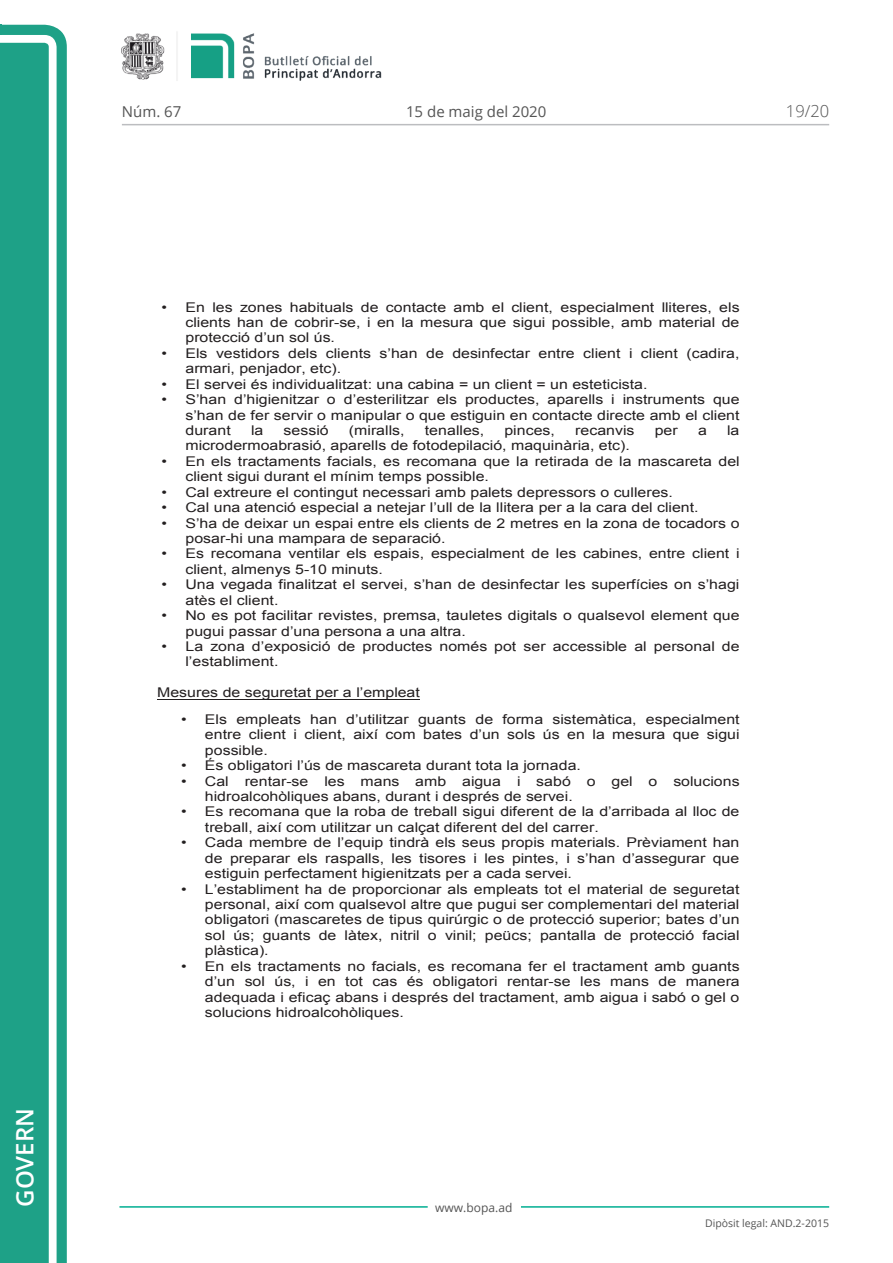
<style>
.page{position:relative;width:893px;height:1263px;background:#fff}
.page>*{position:absolute;margin:0;border:0;box-sizing:border-box;transform-origin:0 0}
.t1{font:600 24px "Open Sans";color:#fff}
.t2{font:300 16.5px "Open Sans";color:#545454}
.t3{font:15px "Open Sans";color:#545454}
.t4{font:13.35px/15.5px "Arial";color:#231f20;scale:1.19 1}
.t5{font:12px "Open Sans";color:#545454}
.t6{font:10.5px "Open Sans";color:#545454}
</style>
<div class="page">
<svg style="left:0;top:25px;width:67px;height:1238px;fill:#1ea187"></svg>
<div style="left:0;top:43px;width:49px;height:1220px;background:#1ea187"></div>
<img style="left:122px;top:32px;width:260px;height:49px">
<hr style="left:119px;top:1206px;width:309px;height:2px;background:#00ae91">
<hr style="left:521px;top:1206px;width:308px;height:2px;background:#00ae91">
<hr style="left:122px;top:124px;width:707px;height:1px;background:#bcbdc0">
<hr style="left:157px;top:699px;width:263px;height:1px;background:#231f20">
<h1 class="t1" style="left:8px;top:1207px;width:100px;rotate:-90deg">Govern</h1>
<p class="t3" style="left:122px;top:102px;width:61px">Núm. 67</p>
<p class="t3" style="left:406px;top:102px;width:142px">15 de maig del 2020</p>
<p class="t2" style="left:786px;top:100px;width:45px">19/20</p>
<p class="t4" style="left:185px;top:299px;width:467px;text-align:justify;text-indent:-24px">• En les zones habituals de contacte amb el client, especialment lliteres, els clients han de cobrir-se, i en la mesura que sigui possible, amb material de protecció d’un sol ús.</p>
<p class="t4" style="left:185px;top:346px;width:467px;text-indent:-24px">• Els vestidors dels clients s’han de desinfectar entre client i client (cadira, armari, penjador, etc).</p>
<p class="t4" style="left:162px;top:376px;width:410px">• El servei és individualitzat: una cabina = un client = un esteticista.</p>
<p class="t4" style="left:185px;top:392px;width:467px;text-align:justify;text-indent:-24px">• S’han d’higienitzar o d’esterilitzar els productes, aparells i instruments que s’han de fer servir o manipular o que estiguin en contacte directe amb el client durant</p>
<p class="t4" style="left:251px;top:423px;width:12px">la</p>
<p class="t4" style="left:284px;top:423px;width:39px">sessió</p>
<p class="t4" style="left:349px;top:423px;width:48px">(miralls,</p>
<p class="t4" style="left:425px;top:423px;width:51px">tenalles,</p>
<p class="t4" style="left:504px;top:423px;width:44px">pinces,</p>
<p class="t4" style="left:575px;top:423px;width:51px">recanvis</p>
<p class="t4" style="left:655px;top:423px;width:21px">per</p>
<p class="t4" style="left:698px;top:423px;width:9px">a</p>
<p class="t4" style="left:727px;top:423px;width:12px">la</p>
<p class="t4" style="left:185px;top:438px;width:375px">microdermoabrasió, aparells de fotodepilació, maquinària, etc).</p>
<p class="t4" style="left:185px;top:454px;width:467px;text-indent:-24px">• En els tractaments facials, es recomana que la retirada de la mascareta del client sigui durant el mínim temps possible.</p>
<p class="t4" style="left:162px;top:484px;width:431px">• Cal extreure el contingut necessari amb palets depressors o culleres.</p>
<p class="t4" style="left:162px;top:500px;width:453px">• Cal una atenció especial a netejar l’ull de la llitera per a la cara del client.</p>
<p class="t4" style="left:185px;top:515px;width:467px;text-indent:-24px">• S’ha de deixar un espai entre els clients de 2 metres en la zona de tocadors o posar-hi una mampara de separació.</p>
<p class="t4" style="left:185px;top:546px;width:467px;text-indent:-24px">• Es recomana ventilar els espais, especialment de les cabines, entre client i client, almenys 5-10 minuts.</p>
<p class="t4" style="left:185px;top:577px;width:467px;text-indent:-24px">• Una vegada finalitzat el servei, s’han de desinfectar les superfícies on s’hagi atès el client.</p>
<p class="t4" style="left:185px;top:608px;width:467px;text-indent:-24px">• No es pot facilitar revistes, premsa, tauletes digitals o qualsevol element que pugui passar d’una persona a una altra.</p>
<p class="t4" style="left:185px;top:639px;width:467px;text-indent:-24px">• La zona d’exposició de productes només pot ser accessible al personal de l’establiment.</p>
<p class="t4" style="left:157px;top:685px;width:222px">Mesures de seguretat per a l’empleat</p>
<p class="t4" style="left:205px;top:712px;width:451px;text-align:justify;text-indent:-24px">• Els empleats han d’utilitzar guants de forma sistemàtica, especialment entre client i client, així com bates d’un sols ús en la mesura que sigui possible.</p>
<p class="t4" style="left:181px;top:758px;width:338px">• És obligatori l’ús de mascareta durant tota la jornada.</p>
<p class="t4" style="left:205px;top:773px;width:451px;text-indent:-24px">• Cal rentar-se les mans amb aigua i sabó o gel o solucions hidroalcohòliques abans, durant i després de servei.</p>
<p class="t4" style="left:205px;top:804px;width:451px;text-indent:-24px">• Es recomana que la roba de treball sigui diferent de la d’arribada al lloc de treball, així com utilitzar un calçat diferent del del carrer.</p>
<p class="t4" style="left:205px;top:835px;width:451px;text-align:justify;text-indent:-24px">• Cada membre de l’equip tindrà els seus propis materials. Prèviament han de preparar els raspalls, les tisores i les pintes, i s’han d’assegurar que estiguin perfectament higienitzats per a cada servei.</p>
<p class="t4" style="left:205px;top:881px;width:451px;text-align:justify;text-indent:-24px">• L’establiment ha de proporcionar als empleats tot el material de seguretat personal, així com qualsevol altre que pugui ser complementari del material obligatori (mascaretes de tipus quirúrgic o de protecció superior; bates d’un sol ús; guants de làtex, nitril o vinil; peücs; pantalla de protecció facial plàstica).</p>
<p class="t4" style="left:205px;top:958px;width:451px;text-align:justify;text-indent:-24px">• En els tractaments no facials, es recomana fer el tractament amb guants d’un sol ús, i en tot cas és obligatori rentar-se les mans de manera adequada i eficaç abans i després del tractament, amb aigua i sabó o gel o solucions hidroalcohòliques.</p>
<p class="t5" style="left:435px;top:1199px;width:79px">www.bopa.ad</p>
<p class="t6" style="left:705px;top:1216px;width:125px">Dipòsit legal: AND.2-2015</p>
</div>
